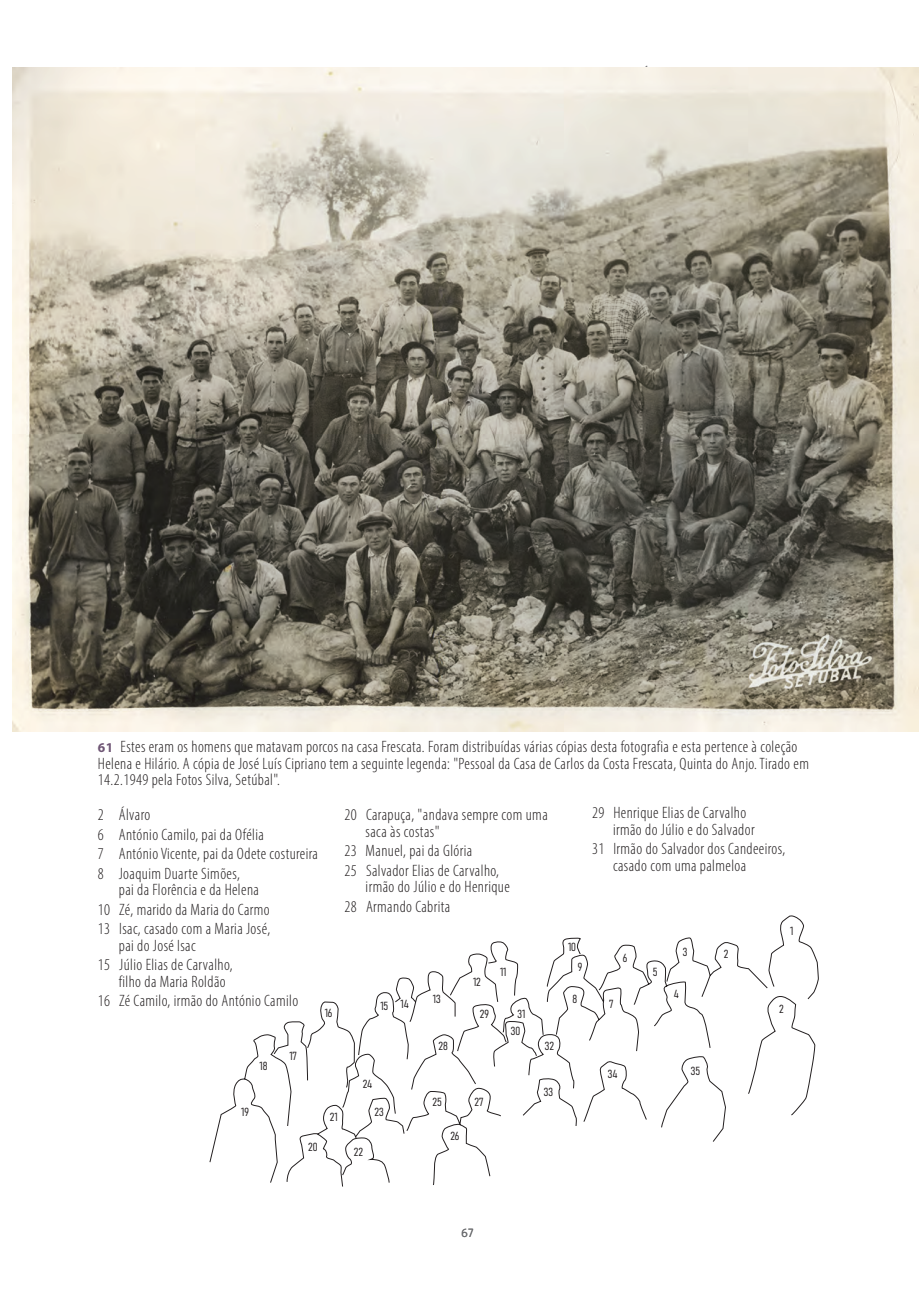
<style>
.page{position:relative;width:919px;height:1289px;background:#fff}
.page>*{position:absolute;margin:0;border:0;box-sizing:border-box;transform-origin:0 0}
.legenda{font:16.5px/16.5px "Myriad Variable Concept";letter-spacing:.025em;color:#231f20}
.t1{font:12px "Miriam Libre";color:#6c6d70}
.num-legenda-foto{font:11.55px "Bahnschrift";color:#231f20}
.s1{font-family:"Myriad Pro";font-weight:700;font-size:13.5px;color:#6f5675}
</style>
<div class="page">
<img style="left:13px;top:67px;width:905px;height:664px">
<svg style="left:209px;top:915px;width:610px;height:272px"></svg>
<p class="legenda" style="left:98px;top:738px;width:712px"><span class="s1">61</span> Estes eram os homens que matavam porcos na casa Frescata. Foram distribuídas várias cópias desta fotografia e esta pertence à coleção<br>Helena e Hilário. A cópia de José Luís Cipriano tem a seguinte legenda: "Pessoal da Casa de Carlos da Costa Frescata, Quinta do Anjo.Tirado em<br>14.2.1949 pela Fotos Silva, Setúbal".</p>
<p class="legenda" style="left:365px;top:806px;width:184px;text-indent:-21px">20 Carapuça, "andava sempre com uma saca às costas"</p>
<p class="legenda" style="left:344px;top:842px;width:129px">23 Manuel, pai da Glória</p>
<p class="legenda" style="left:365px;top:862px;width:146px;text-indent:-21px">25 Salvador Elias de Carvalho, irmão do Júlio e do Henrique</p>
<p class="legenda" style="left:344px;top:898px;width:107px">28 Armando Cabrita</p>
<p class="legenda" style="left:613px;top:804px;width:143px;text-indent:-21px">29 Henrique Elias de Carvalho irmão do Júlio e do Salvador</p>
<p class="legenda" style="left:613px;top:840px;width:173px;text-indent:-21px">31 Irmão do Salvador dos Candeeiros, casado com uma palmeloa</p>
<p class="legenda" style="left:98px;top:806px;width:54px">2 Álvaro</p>
<p class="legenda" style="left:98px;top:826px;width:167px">6 António Camilo, pai da Ofélia</p>
<p class="legenda" style="left:98px;top:845px;width:222px">7 António Vicente, pai da Odete costureira</p>
<p class="legenda" style="left:119px;top:865px;width:142px;text-indent:-21px">8 Joaquim Duarte Simões,<br>pai da Florência e da Helena</p>
<p class="legenda" style="left:98px;top:901px;width:173px">10 Zé, marido da Maria do Carmo</p>
<p class="legenda" style="left:119px;top:920px;width:153px;text-indent:-21px">13 Isac, casado com a Maria José, pai do José Isac</p>
<p class="legenda" style="left:119px;top:956px;width:115px;text-indent:-21px">15 Júlio Elias de Carvalho, filho da Maria Roldão</p>
<p class="legenda" style="left:98px;top:992px;width:202px">16 Zé Camilo, irmão do António Camilo</p>
<p class="num-legenda-foto" style="left:790px;top:922px;width:5px">1</p>
<p class="num-legenda-foto" style="left:568px;top:938px;width:9px">10</p>
<p class="num-legenda-foto" style="left:683px;top:943px;width:6px">3</p>
<p class="num-legenda-foto" style="left:723px;top:945px;width:6px">2</p>
<p class="num-legenda-foto" style="left:622px;top:948px;width:6px">6</p>
<p class="num-legenda-foto" style="left:577px;top:958px;width:6px">9</p>
<p class="num-legenda-foto" style="left:500px;top:963px;width:8px">11</p>
<p class="num-legenda-foto" style="left:652px;top:963px;width:6px">5</p>
<p class="num-legenda-foto" style="left:473px;top:973px;width:9px">12</p>
<p class="num-legenda-foto" style="left:673px;top:984px;width:7px">4</p>
<p class="num-legenda-foto" style="left:572px;top:989px;width:6px">8</p>
<p class="num-legenda-foto" style="left:433px;top:989px;width:9px">13</p>
<p class="num-legenda-foto" style="left:609px;top:994px;width:6px">7</p>
<p class="num-legenda-foto" style="left:380px;top:996px;width:9px">15</p>
<p class="num-legenda-foto" style="left:400px;top:995px;width:10px">14</p>
<p class="num-legenda-foto" style="left:779px;top:1000px;width:6px">2</p>
<p class="num-legenda-foto" style="left:325px;top:1004px;width:9px">16</p>
<p class="num-legenda-foto" style="left:517px;top:1005px;width:9px">31</p>
<p class="num-legenda-foto" style="left:479px;top:1005px;width:11px">29</p>
<p class="num-legenda-foto" style="left:259px;top:1057px;width:9px">18</p>
<p class="num-legenda-foto" style="left:241px;top:1103px;width:9px">19</p>
<p class="num-legenda-foto" style="left:289px;top:1047px;width:9px">17</p>
<p class="num-legenda-foto" style="left:308px;top:1137px;width:11px">20</p>
<p class="num-legenda-foto" style="left:330px;top:1108px;width:9px">21</p>
<p class="num-legenda-foto" style="left:363px;top:1075px;width:11px">24</p>
<p class="num-legenda-foto" style="left:374px;top:1103px;width:11px">23</p>
<p class="num-legenda-foto" style="left:354px;top:1142px;width:11px">22</p>
<p class="num-legenda-foto" style="left:438px;top:1036px;width:11px">28</p>
<p class="num-legenda-foto" style="left:432px;top:1092px;width:11px">25</p>
<p class="num-legenda-foto" style="left:450px;top:1127px;width:10px">26</p>
<p class="num-legenda-foto" style="left:474px;top:1092px;width:11px">27</p>
<p class="num-legenda-foto" style="left:510px;top:1021px;width:11px">30</p>
<p class="num-legenda-foto" style="left:544px;top:1036px;width:11px">32</p>
<p class="num-legenda-foto" style="left:544px;top:1082px;width:11px">33</p>
<p class="t1" style="left:461px;top:1225px;width:14px">67</p>
<p class="num-legenda-foto" style="left:607px;top:1065px;width:11px">34</p>
<p class="num-legenda-foto" style="left:690px;top:1062px;width:11px">35</p>
</div>
